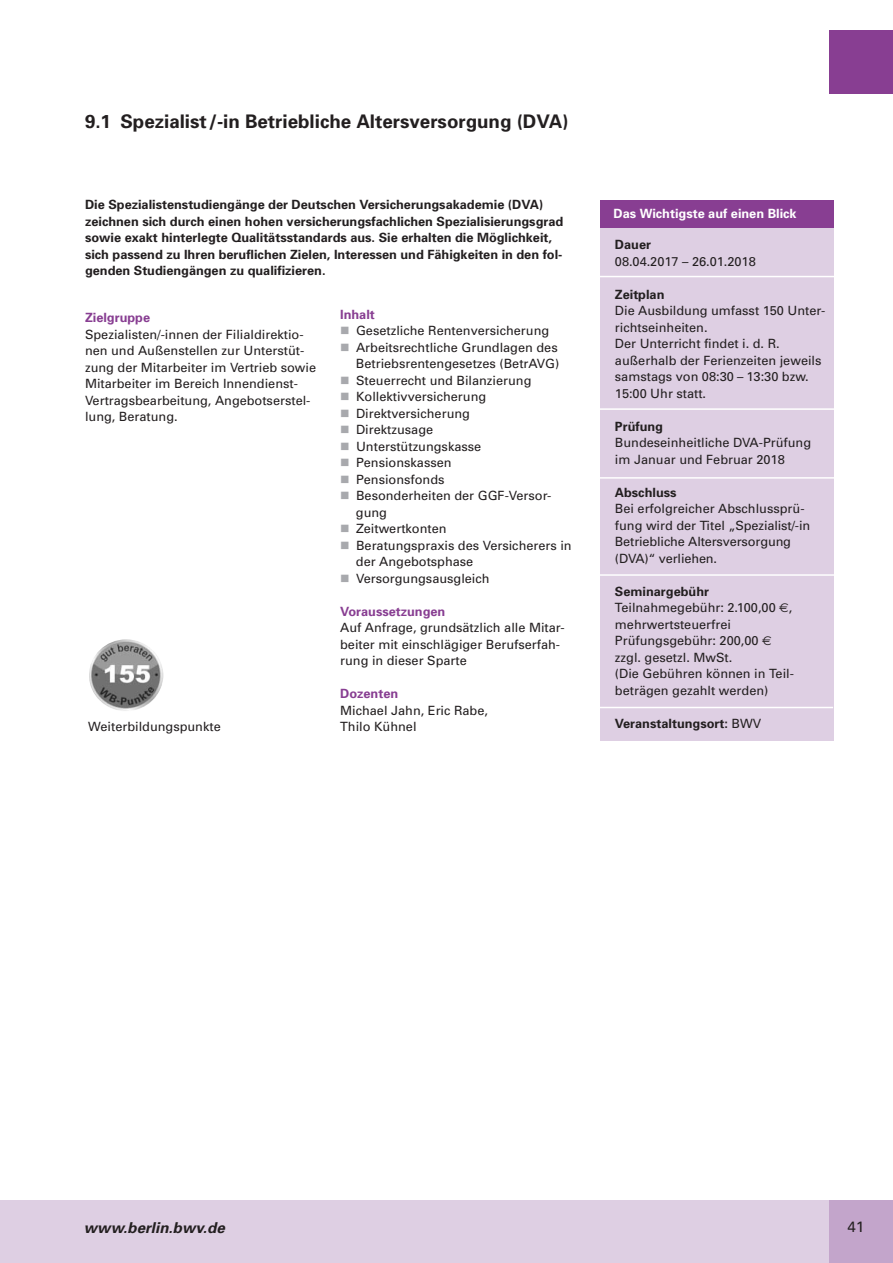
<style>
.page{position:relative;width:893px;height:1263px;background:#fff}
.page>*{position:absolute;margin:0;border:0;box-sizing:border-box;transform-origin:0 0}
.t1{font:700 18.75px "Univers";color:#231f20}
.t2{font:italic 700 15px "Univers";letter-spacing:.005em;color:#231f20}
.t3{font:15px "Univers";color:#231f20}
.t4{font:12.75px/16.5px "Univers";color:#231f20}
.t5{font:700 12.75px/16.5px "Univers";color:#231f20}
.t6{font:700 12.75px "Univers";color:#883e92}
.t7{font:700 12.75px "Univers";color:#fff}
.s1{color:#a8a9ad}
.s2{font-weight:700}
.s3{font-family:"Euro Sans"}
.s4{font-weight:400}
</style>
<div class="page">
<div style="left:0;top:1200px;width:892px;height:63px;background:#decfe3"></div>
<div style="left:829px;top:1200px;width:64px;height:63px;background:#c3a5cb"></div>
<div style="left:829px;top:30px;width:64px;height:64px;background:#883e92"></div>
<div style="left:600px;top:227px;width:233px;height:514px;background:#decfe3"></div>
<div style="left:600px;top:200px;width:233px;height:27px;background:#883e92"></div>
<hr style="left:598px;top:276px;width:238px;height:1px;background:#fff">
<hr style="left:597px;top:408px;width:238px;height:2px;background:#fff">
<hr style="left:598px;top:477px;width:238px;height:2px;background:#fff">
<hr style="left:600px;top:574px;width:237px;height:2px;background:#fff">
<hr style="left:595px;top:707px;width:238px;height:1px;background:#fff">
<img style="left:89px;top:639px;width:74px;height:72px;border-radius:50%">
<h1 class="t1" style="left:85px;top:115px;width:485px">9.1 Spezialist/-in Betriebliche Altersversorgung (DVA)</h1>
<p class="t5" style="left:85px;top:197px;width:480px">Die Spezialistenstudiengänge der Deutschen Versicherungsakademie (DVA) zeichnen sich durch einen hohen versicherungsfachlichen Spezialisierungsgrad sowie exakt hinterlegte Qualitätsstandards aus. Sie erhalten die Möglichkeit, sich passend zu Ihren beruflichen Zielen, Interessen und Fähigkeiten in den fol&shy;genden Studiengängen zu qualifizieren.</p>
<p class="t6" style="left:85px;top:313px;width:67px">Zielgruppe</p>
<p class="t4" style="left:85px;top:327px;width:233px">Spezialisten/-innen der Filialdirektio&shy;nen und Außenstellen zur Unterstüt&shy;zung der Mitarbeiter im Vertrieb sowie Mitarbeiter im Bereich Innendienst-Vertragsbearbeitung, Angebotserstel&shy;lung, Beratung.</p>
<p class="t6" style="left:340px;top:309px;width:36px">Inhalt</p>
<p class="t4" style="left:340px;top:324px;width:211px"><span class="s1">■</span> Gesetzliche Rentenversicherung</p>
<p class="t4" style="left:340px;top:340px;width:221px;text-align:right"><span class="s1">■</span> Arbeitsrechtliche Grundlagen des<br>Betriebsrentengesetzes (BetrAVG)</p>
<p class="t4" style="left:340px;top:373px;width:193px"><span class="s1">■</span> Steuerrecht und Bilanzierung</p>
<p class="t4" style="left:340px;top:390px;width:148px"><span class="s1">■</span> Kollektivversicherung</p>
<p class="t4" style="left:340px;top:406px;width:131px"><span class="s1">■</span> Direktversicherung</p>
<p class="t4" style="left:340px;top:423px;width:95px"><span class="s1">■</span> Direktzusage</p>
<p class="t4" style="left:340px;top:439px;width:143px"><span class="s1">■</span> Unterstützungskasse</p>
<p class="t4" style="left:340px;top:456px;width:113px"><span class="s1">■</span> Pensionskassen</p>
<p class="t4" style="left:340px;top:472px;width:106px"><span class="s1">■</span> Pensionsfonds</p>
<p class="t4" style="left:356px;top:488px;width:197px;text-indent:-16px"><span class="s1">■</span> Besonderheiten der GGF-Versor&shy;gung</p>
<p class="t4" style="left:340px;top:521px;width:108px"><span class="s1">■</span> Zeitwertkonten</p>
<p class="t4" style="left:356px;top:538px;width:217px;text-indent:-16px"><span class="s1">■</span> Beratungspraxis des Versicherers in der Angebotsphase</p>
<p class="t4" style="left:340px;top:571px;width:151px"><span class="s1">■</span> Versorgungsausgleich</p>
<p class="t6" style="left:340px;top:606px;width:107px">Voraussetzungen</p>
<p class="t4" style="left:340px;top:620px;width:226px">Auf Anfrage, grundsätzlich alle Mitar&shy;beiter mit einschlägiger Berufserfah&shy;rung in dieser Sparte</p>
<p class="t6" style="left:340px;top:689px;width:60px">Dozenten</p>
<p class="t4" style="left:340px;top:703px;width:149px">Michael Jahn, Eric Rabe,</p>
<p class="t4" style="left:88px;top:719px;width:134px">Weiterbildungspunkte</p>
<p class="t4" style="left:340px;top:719px;width:78px">Thilo Kühnel</p>
<p class="t7" style="left:613px;top:209px;width:185px">Das Wichtigste auf einen Blick</p>
<p class="t5" style="left:615px;top:238px;width:38px">Dauer</p>
<p class="t4" style="left:615px;top:254px;width:142px">08.04.2017 – 26.01.2018</p>
<p class="t5" style="left:615px;top:287px;width:51px">Zeitplan</p>
<p class="t4" style="left:615px;top:304px;width:212px">Die Ausbildung umfasst 150 Unter&shy;richtseinheiten.<br>Der Unterricht findet i. d. R. außerhalb der Ferienzeiten jeweils samstags von 08:30 – 13:30 bzw.<br>15:00 Uhr statt.</p>
<p class="t5" style="left:615px;top:419px;width:50px">Prüfung</p>
<p class="t4" style="left:615px;top:436px;width:198px">Bundeseinheitliche DVA-Prüfung im Januar und Februar 2018</p>
<p class="t5" style="left:615px;top:485px;width:63px">Abschluss</p>
<p class="t4" style="left:615px;top:502px;width:197px">Bei erfolgreicher Abschlussprü&shy;fung wird der Titel „Spezialist/-in<br>Betriebliche Altersversorgung (DVA)“ verliehen.</p>
<p class="t4" style="left:615px;top:584px;width:181px"><span class="s2">Seminargebühr<br></span>Teilnahmegebühr: 2.100,00 <span class="s3">€</span>, mehrwertsteuerfrei<br>Prüfungsgebühr: 200,00 <span class="s3">€ </span>zzgl. gesetzl. MwSt.<br>(Die Gebühren können in Teil - beträgen gezahlt werden)</p>
<p class="t5" style="left:615px;top:716px;width:148px">Veranstaltungsort: <span class="s4">BWV</span></p>
<p class="t2" style="left:84px;top:1222px;width:142px">www.berlin.bwv.de</p>
<p class="t3" style="left:847px;top:1221px;width:18px">41</p>
</div>
